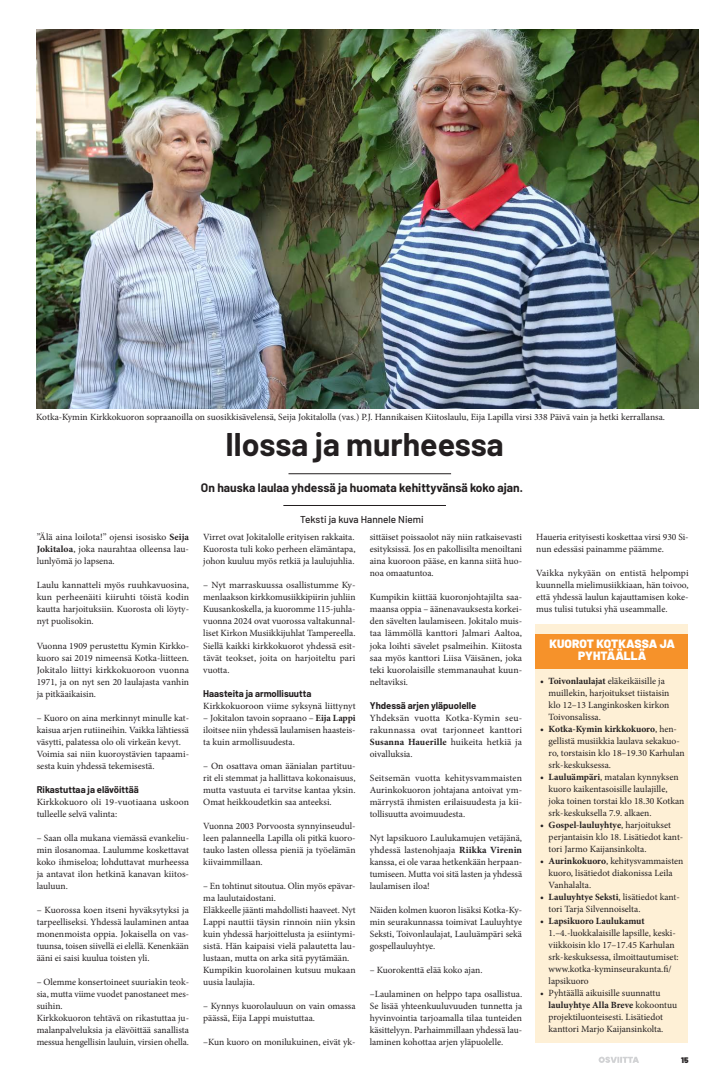
<style>
.page{position:relative;width:724px;height:1078px;background:#fff}
.page>*{position:absolute;margin:0;border:0;box-sizing:border-box;transform-origin:0 0}
.t1{font:700 32px "Barlow";color:#231f20}
.t2{font:700 12px "Barlow";color:#231f20}
.t3{font:900 12px/12px "Barlow";color:#fff;text-align:center}
.t4{font:500 10px "Barlow";color:#231f20}
.t5{font:9.5px/12px "Minion Pro";color:#231f20;text-align:justify}
.t6{font:700 9.5px "Barlow";color:#231f20}
.t7{font:900 8px "Barlow";color:#231f20}
.s1{font-weight:700}
</style>
<div class="page">
<svg style="left:598px;top:1056px;width:41px;height:6px"></svg>
<img style="left:37px;top:30px;width:661px;height:378px">
<hr style="left:283px;top:505px;width:163px;height:1px;background:#231f20">
<hr style="left:288px;top:473px;width:163px;height:1px;background:#231f20">
<div style="left:535px;top:624px;width:152px;height:417px;background:#fef0d6"></div>
<div style="left:535px;top:634px;width:152px;height:35px;background:#f6922a"></div>
<p class="t5" style="left:36px;top:411px;width:630px">Kotka-Kymin Kirkkokuoron sopraanoilla on suosikkisävelensä, Seija Jokitalolla (vas.) P.J. Hannikaisen Kiitoslaulu, Eija Lapilla virsi 338 Päivä vain ja hetki kerrallansa.</p>
<p class="t1" style="left:225px;top:421px;width:280px">Ilossa ja murheessa</p>
<p class="t2" style="left:201px;top:479px;width:323px">On hauska laulaa yhdessä ja huomata kehittyvänsä koko ajan.</p>
<p class="t5" style="left:37px;top:531px;width:154px">”Älä aina loilota!” ojensi isosisko <span class="s1">Seija Jokitaloa</span>, joka naurahtaa olleensa lau&shy;lunlyömä jo lapsena.</p>
<p class="t5" style="left:37px;top:579px;width:154px">Laulu kannatteli myös ruuhkavuosina, kun perheenäiti kiiruhti töistä kodin kautta harjoituksiin. Kuorosta oli löyty&shy;nyt puolisokin.</p>
<p class="t5" style="left:37px;top:639px;width:154px">Vuonna 1909 perustettu Kymin Kirkko&shy;kuoro sai 2019 nimeensä Kotka-liitteen.<br>Jokitalo liittyi kirkkokuoroon vuonna 1971, ja on nyt sen 20 laulajasta vanhin ja pitkäaikaisin.</p>
<p class="t5" style="left:37px;top:711px;width:154px">– Kuoro on aina merkinnyt minulle kat&shy;kaisua arjen rutiineihin. Vaikka lähtiessä väsytti, palatessa olo oli virkeän kevyt.</p>
<p class="t5" style="left:37px;top:747px;width:154px">Voimia sai niin kuoroystävien tapaami&shy;sesta kuin yhdessä tekemisestä.</p>
<p class="t6" style="left:37px;top:782px;width:103px">Rikastuttaa ja elävöittää</p>
<p class="t5" style="left:37px;top:795px;width:154px">Kirkkokuoro oli 19-vuotiaana uskoon tulleelle selvä valinta:</p>
<p class="t5" style="left:37px;top:831px;width:154px">– Saan olla mukana viemässä evankeliu&shy;min ilosanomaa. Laulumme koskettavat koko ihmiseloa; lohduttavat murheessa ja antavat ilon hetkinä kanavan kiitos&shy;lauluun.</p>
<p class="t5" style="left:37px;top:903px;width:154px">– Kuorossa koen itseni hyväksytyksi ja tarpeelliseksi. Yhdessä laulaminen antaa monenmoista oppia. Jokaisella on vas&shy;tuunsa, toisen siivellä ei elellä. Kenenkään ääni ei saisi kuulua toisten yli.</p>
<p class="t5" style="left:37px;top:975px;width:154px">– Olemme konsertoineet suuriakin teok&shy;sia, mutta viime vuodet panostaneet mes&shy;suihin.</p>
<p class="t5" style="left:37px;top:1011px;width:154px">Kirkkokuoron tehtävä on rikastuttaa ju&shy;malanpalveluksia ja elävöittää sanallista messua hengellisin lauluin, virsien ohella.</p>
<p class="t4" style="left:300px;top:511px;width:125px">Teksti ja kuva Hannele Niemi</p>
<p class="t5" style="left:203px;top:531px;width:153px">Virret ovat Jokitalolle erityisen rakkaita.</p>
<p class="t5" style="left:203px;top:543px;width:154px">Kuorosta tuli koko perheen elämäntapa, johon kuuluu myös retkiä ja laulujuhlia.</p>
<p class="t5" style="left:203px;top:579px;width:154px">– Nyt marraskuussa osallistumme Ky&shy;menlaakson kirkkomusiikkipiirin juhliin Kuusankoskella, ja kuoromme 115-juhla&shy;vuonna 2024 ovat vuorossa valtakunnal&shy;liset Kirkon Musiikkijuhlat Tampereella.<br>Siellä kaikki kirkkokuorot yhdessä esit&shy;tävät teokset, joita on harjoiteltu pari vuotta.</p>
<p class="t6" style="left:203px;top:686px;width:110px">Haasteita ja armollisuutta</p>
<p class="t5" style="left:203px;top:699px;width:154px">Kirkkokuoroon viime syksynä liittynyt</p>
<p class="t5" style="left:203px;top:711px;width:154px">– Jokitalon tavoin sopraano – <span class="s1">Eija Lappi </span>iloitsee niin yhdessä laulamisen haasteis&shy;ta kuin armollisuudesta.</p>
<p class="t5" style="left:203px;top:759px;width:154px">– On osattava oman äänialan partituu&shy;rit eli stemmat ja hallittava kokonaisuus, mutta vastuuta ei tarvitse kantaa yksin.<br>Omat heikkoudetkin saa anteeksi.</p>
<p class="t5" style="left:203px;top:819px;width:154px">Vuonna 2003 Porvoosta synnyinseudul&shy;leen palanneella Lapilla oli pitkä kuoro&shy;tauko lasten ollessa pieniä ja työelämän kiivaimmillaan.</p>
<p class="t5" style="left:203px;top:879px;width:154px">– En tohtinut sitoutua. Olin myös epävar&shy;ma laulutaidostani.</p>
<p class="t5" style="left:203px;top:903px;width:154px">Eläkkeelle jäänti mahdollisti haaveet. Nyt Lappi nauttii täysin rinnoin niin yksin kuin yhdessä harjoittelusta ja esiintymi&shy;sistä. Hän kaipaisi vielä palautetta lau&shy;lustaan, mutta on arka sitä pyytämään.</p>
<p class="t5" style="left:203px;top:963px;width:154px">Kumpikin kuorolainen kutsuu mukaan uusia laulajia.</p>
<p class="t5" style="left:203px;top:999px;width:154px">– Kynnys kuorolauluun on vain omassa päässä, Eija Lappi muistuttaa.</p>
<p class="t5" style="left:203px;top:1035px;width:154px">–Kun kuoro on monilukuinen, eivät yk-</p>
<p class="t5" style="left:369px;top:531px;width:154px">sittäiset poissaolot näy niin ratkaisevasti esityksissä. Jos en pakollisilta menoiltani aina kuoroon pääse, en kanna siitä huo&shy;noa omaatuntoa.</p>
<p class="t5" style="left:369px;top:591px;width:154px">Kumpikin kiittää kuoronjohtajilta saa&shy;maansa oppia – äänenavauksesta korkei&shy;den sävelten laulamiseen. Jokitalo muis&shy;taa lämmöllä kanttori Jalmari Aaltoa, joka loihti sävelet psalmeihin. Kiitosta saa myös kanttori Liisa Väisänen, joka teki kuorolaisille stemmanauhat kuun&shy;neltaviksi.</p>
<p class="t6" style="left:369px;top:698px;width:108px">Yhdessä arjen yläpuolelle</p>
<p class="t5" style="left:369px;top:711px;width:154px">Yhdeksän vuotta Kotka-Kymin seu&shy;rakunnassa ovat tarjonneet kanttori <span class="s1">Susanna Hauerille</span> huikeita hetkiä ja oivalluksia.</p>
<p class="t5" style="left:369px;top:771px;width:154px">Seitsemän vuotta kehitysvammaisten Aurinkokuoron johtajana antoivat ym&shy;märrystä ihmisten erilaisuudesta ja kii&shy;tollisuutta avoimuudesta.</p>
<p class="t5" style="left:369px;top:831px;width:154px">Nyt lapsikuoro Laulukamujen vetäjänä, yhdessä lastenohjaaja <span class="s1">Riikka Virenin </span>kanssa, ei ole varaa hetkenkään herpaan&shy;tumiseen. Mutta voi sitä lasten ja yhdessä laulamisen iloa!</p>
<p class="t5" style="left:369px;top:903px;width:154px">Näiden kolmen kuoron lisäksi Kotka-Ky&shy;min seurakunnassa toimivat Lauluyhtye Seksti, Toivonlaulajat, Lauluämpäri sekä gospellauluyhtye.</p>
<p class="t5" style="left:369px;top:963px;width:114px">– Kuorokenttä elää koko ajan.</p>
<p class="t5" style="left:369px;top:987px;width:154px">–Laulaminen on helppo tapa osallistua.<br>Se lisää yhteenkuuluvuuden tunnetta ja hyvinvointia tarjoamalla tilaa tunteiden käsittelyyn. Parhaimmillaan yhdessä lau&shy;laminen kohottaa arjen yläpuolelle.</p>
<p class="t5" style="left:536px;top:531px;width:154px">Haueria erityisesti koskettaa virsi 930 Si&shy;nun edessäsi painamme päämme.</p>
<p class="t5" style="left:536px;top:567px;width:154px">Vaikka nykyään on entistä helpompi kuunnella mielimusiikkiaan, hän toivoo, että yhdessä laulun kajauttamisen koke&shy;mus tulisi tutuksi yhä useammalle.</p>
<p class="t3" style="left:549px;top:636px;width:127px">KUOROT KOTKASSA JA<br>PYHTÄÄLLÄ</p>
<p class="t5" style="left:548px;top:674px;width:122px;text-align:left;text-indent:-9px"><span class="s1">• Toivonlaulajat</span> eläkeikäisille ja muillekin, harjoitukset tiistaisin klo 12–13 Langinkosken kirkon<br>Toivonsalissa.</p>
<p class="t5" style="left:548px;top:722px;width:137px;text-align:left;text-indent:-9px"><span class="s1">• Kotka-Kymin kirkkokuoro</span>, hen&shy;gellistä musiikkia laulava sekakuo&shy;ro, torstaisin klo 18–19.30 Karhulan srk-keskuksessa.</p>
<p class="t5" style="left:548px;top:770px;width:137px;text-align:left;text-indent:-9px"><span class="s1">• Lauluämpäri</span>, matalan kynnyksen kuoro kaikentasoisille laulajille, joka toinen torstai klo 18.30 Kotkan srk-keskuksella 7.9. alkaen.</p>
<p class="t5" style="left:548px;top:818px;width:136px;text-align:left;text-indent:-9px"><span class="s1">• Gospel-lauluyhtye</span>, harjoitukset perjantaisin klo 18. Lisätiedot kant&shy;tori Jarmo Kaijansinkolta.</p>
<p class="t5" style="left:548px;top:854px;width:136px;text-align:left;text-indent:-9px"><span class="s1">• Aurinkokuoro</span>, kehitysvammaisten kuoro, lisätiedot diakonissa Leila<br>Vanhalalta.</p>
<p class="t5" style="left:548px;top:890px;width:133px;text-indent:-9px"><span class="s1">• Lauluyhtye Seksti</span>, lisätiedot kant&shy;tori Tarja Silvennoiselta.</p>
<p class="t5" style="left:548px;top:914px;width:132px;text-align:left;text-indent:-9px"><span class="s1">• Lapsikuoro Laulukamut<br></span>1.–4.-luokkalaisille lapsille, keski&shy;viikkoisin klo 17–17.45 Karhulan srk-keskuksessa, ilmoittautumiset: www.kotka-kyminseurakunta.fi/ lapsikuoro</p>
<p class="t5" style="left:548px;top:986px;width:130px;text-align:left;text-indent:-9px">• Pyhtäällä aikuisille suunnattu <span class="s1">lauluyhtye Alla Breve</span> kokoontuu projektiluonteisesti. Lisätiedot kanttori Marjo Kaijansinkolta.</p>
<p class="t7" style="left:681px;top:1054px;width:9px">15</p>
</div>
